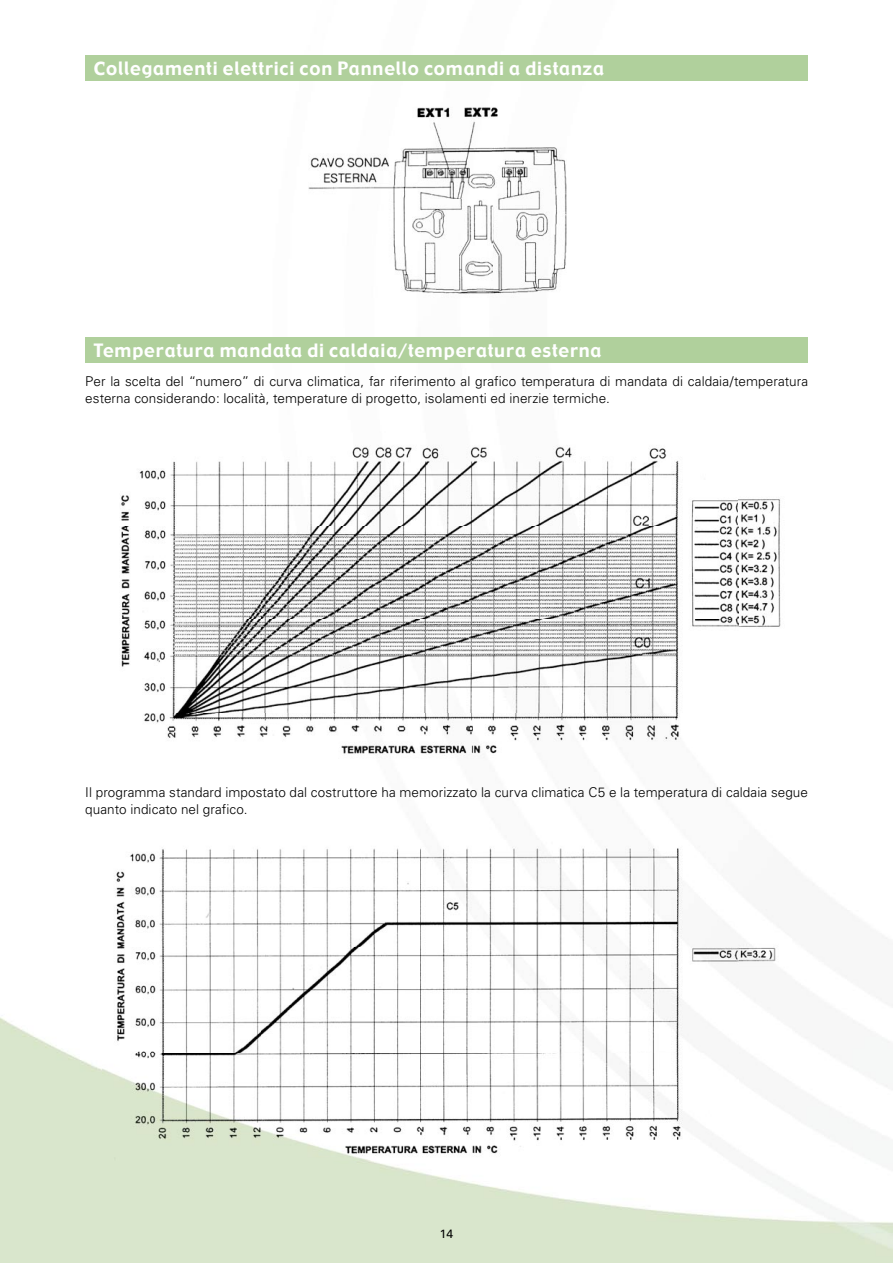
<style>
.page{position:relative;width:893px;height:1263px;background:#fff}
.page>*{position:absolute;margin:0;border:0;box-sizing:border-box;transform-origin:0 0}
.t1{font:18px "Gadget";letter-spacing:.05em;color:#fff}
.t2{font:300 13.5px/16.2px "Univers";letter-spacing:.005em;color:#000}
.t3{font:12px "Univers";color:#000}
</style>
<div class="page">
<div style="left:85px;top:337px;width:723px;height:26px;background:#b0d09c"></div>
<img style="left:119px;top:434px;width:666px;height:326px">
<div style="left:85px;top:55px;width:723px;height:26px;background:#b0d09c"></div>
<img style="left:309px;top:106px;width:258px;height:191px">
<img style="left:102px;top:840px;width:689px;height:321px">
<h1 class="t1" style="left:94px;top:57px;width:512px">Collegamenti elettrici con Pannello comandi a distanza</h1>
<h1 class="t1" style="left:94px;top:339px;width:509px">Temperatura mandata di caldaia/temperatura esterna</h1>
<p class="t2" style="left:85px;top:374px;width:724px">Per la scelta del “numero” di curva climatica, far riferimento al grafico temperatura di mandata di caldaia/temperatura esterna considerando: località, temperature di progetto, isolamenti ed inerzie termiche.</p>
<p class="t2" style="left:85px;top:784px;width:724px">Il programma standard impostato dal costruttore ha memorizzato la curva climatica C5 e la temperatura di caldaia segue quanto indicato nel grafico.</p>
<p class="t3" style="left:440px;top:1226px;width:15px">14</p>
</div>
